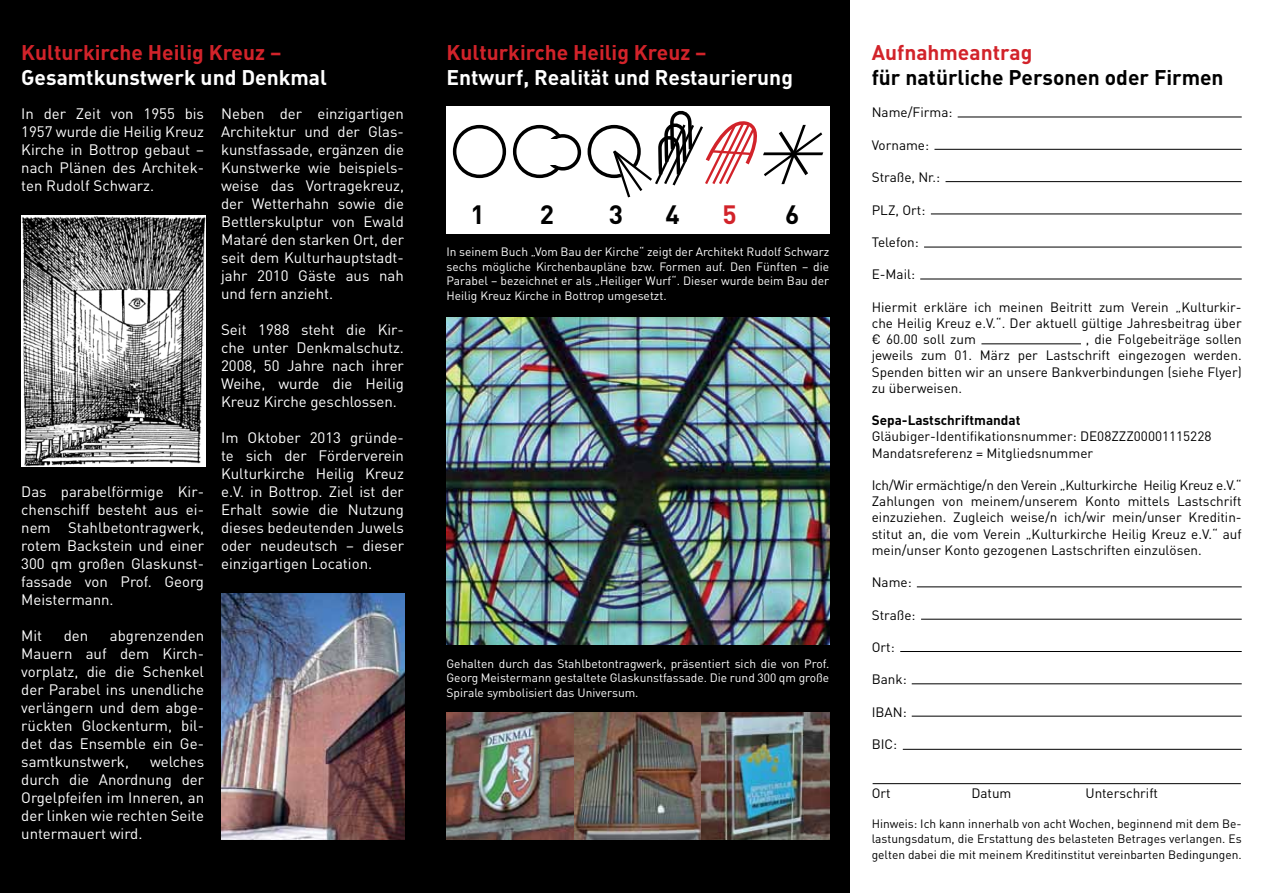
<style>
.page{position:relative;width:1263px;height:893px;background:#fff}
.page>*{position:absolute;margin:0;border:0;box-sizing:border-box;transform-origin:0 0}
.t1{font:700 26.25px "DIN";color:#000}
.t2{font:700 26.25px "DIN";color:#d2232a}
.t3{font:700 21px "DIN";color:#d2232a}
.t4{font:700 21px "DIN";color:#fff}
.t5{font:700 21px "DIN";color:#000}
.t6{font:15px/18px "DIN";color:#fff;text-align:justify}
.t7{font:13.5px/16.2px "DIN";color:#000;text-align:justify}
.t8{font:700 13.5px "DIN";color:#000}
.t9{font:12px/14.4px "DIN";color:#fff;text-align:justify}
.t10{font:12px/14.4px "DIN";color:#000}
</style>
<div class="page">
<div style="left:0;top:0;width:849px;height:893px;background:#000"></div>
<img style="left:446px;top:318px;width:383px;height:327px">
<img style="left:21px;top:216px;width:184px;height:251px">
<img style="left:221px;top:593px;width:183px;height:247px">
<hr style="left:958px;top:117px;width:284px;height:1px;background:#000">
<hr style="left:934px;top:149px;width:308px;height:1px;background:#000">
<hr style="left:945px;top:181px;width:297px;height:1px;background:#000">
<hr style="left:931px;top:214px;width:311px;height:1px;background:#000">
<hr style="left:924px;top:247px;width:318px;height:1px;background:#000">
<hr style="left:920px;top:279px;width:322px;height:1px;background:#000">
<hr style="left:917px;top:586px;width:325px;height:1px;background:#000">
<hr style="left:921px;top:619px;width:321px;height:1px;background:#000">
<hr style="left:912px;top:683px;width:330px;height:1px;background:#000">
<hr style="left:900px;top:651px;width:342px;height:1px;background:#000">
<img style="left:446px;top:712px;width:383px;height:128px">
<hr style="left:981px;top:343px;width:100px;height:1px;background:#000">
<hr style="left:903px;top:749px;width:339px;height:1px;background:#000">
<hr style="left:912px;top:716px;width:330px;height:1px;background:#000">
<hr style="left:873px;top:783px;width:368px;height:1px;background:#000">
<div style="left:446px;top:106px;width:384px;height:128px;background:#fff"></div>
<div style="left:453px;top:125px;width:53px;height:53px;border:4px solid #000;border-radius:50%"></div>
<div style="left:513px;top:125px;width:53px;height:53px;border:4px solid #000;border-radius:50%"></div>
<div style="left:546px;top:136px;width:33px;height:33px;background:#fff;border-radius:50%"></div>
<div style="left:545px;top:134px;width:36px;height:37px;border:4px solid #000;border-radius:50%"></div>
<div style="left:534px;top:140px;width:25px;height:25px;background:#fff"></div>
<div style="left:587px;top:125px;width:54px;height:53px;border:4px solid #000;border-radius:50%"></div>
<svg style="left:611px;top:110px;width:213px;height:88px"></svg>
<h2 class="t3" style="left:21px;top:39px;width:262px">Kulturkirche Heilig Kreuz –</h2>
<h2 class="t4" style="left:21px;top:64px;width:307px">Gesamtkunstwerk und Denkmal</h2>
<p class="t6" style="left:21px;top:104px;width:184px">In der Zeit von 1955 bis 1957 wurde die Heilig Kreuz Kirche in Bottrop gebaut – nach Plänen des Architek&shy;ten Rudolf Schwarz.</p>
<p class="t6" style="left:21px;top:482px;width:184px">Das parabelförmige Kir&shy;chenschiff besteht aus ei&shy;nem Stahlbetontragwerk, rotem Backstein und einer 300 qm großen Glaskunst&shy;fassade von Prof. Georg Meistermann.</p>
<p class="t6" style="left:21px;top:626px;width:23px">Mit</p>
<p class="t6" style="left:64px;top:626px;width:26px">den</p>
<p class="t6" style="left:21px;top:626px;width:184px;text-indent:89px">abgrenzenden Mauern auf dem Kirch&shy;vorplatz, die die Schenkel der Parabel ins unendliche verlängern und dem abge&shy;rückten Glockenturm, bil&shy;det das Ensemble ein Ge&shy;samtkunstwerk,</p>
<p class="t6" style="left:21px;top:752px;width:184px;text-indent:129px">welches durch die Anordnung der Orgelpfeifen im Inneren, an der linken wie rechten Seite untermauert wird.</p>
<p class="t6" style="left:221px;top:104px;width:184px">Neben der einzigartigen Architektur und der Glas&shy;kunstfassade, ergänzen die Kunstwerke wie beispiels&shy;weise das Vortragekreuz, der Wetterhahn sowie die Bettlerskulptur von Ewald Mataré den starken Ort, der seit dem Kulturhauptstadt&shy;jahr 2010 Gäste aus nah und fern anzieht.</p>
<p class="t6" style="left:221px;top:320px;width:184px">Seit 1988 steht die Kir&shy;che unter Denkmalschutz.<br>2008, 50 Jahre nach ihrer Weihe, wurde die Heilig Kreuz Kirche geschlossen.</p>
<p class="t6" style="left:221px;top:428px;width:184px">Im Oktober 2013 gründe&shy;te sich der Förderverein Kulturkirche Heilig Kreuz e.V. in Bottrop. Ziel ist der Erhalt sowie die Nutzung dieses bedeutenden Juwels oder neudeutsch – dieser einzigartigen Location.</p>
<h2 class="t3" style="left:446px;top:39px;width:262px">Kulturkirche Heilig Kreuz –</h2>
<h2 class="t4" style="left:446px;top:64px;width:348px">Entwurf, Realität und Restaurierung</h2>
<h1 class="t1" style="left:471px;top:197px;width:16px">1</h1>
<h1 class="t1" style="left:540px;top:197px;width:16px">2</h1>
<h1 class="t1" style="left:609px;top:197px;width:16px">3</h1>
<h1 class="t1" style="left:665px;top:197px;width:16px">4</h1>
<h1 class="t2" style="left:722px;top:197px;width:16px">5</h1>
<h1 class="t1" style="left:785px;top:197px;width:16px">6</h1>
<p class="t9" style="left:446px;top:245px;width:384px">In seinem Buch „Vom Bau der Kirche“ zeigt der Architekt Rudolf Schwarz sechs mögliche Kirchenbaupläne bzw. Formen auf. Den Fünften – die Parabel – bezeichnet er als „Heiliger Wurf“. Dieser wurde beim Bau der Heilig Kreuz Kirche in Bottrop umgesetzt.</p>
<p class="t9" style="left:446px;top:656px;width:384px">Gehalten durch das Stahlbetontragwerk, präsentiert sich die von Prof.<br>Georg Meistermann gestaltete Glaskunstfassade. Die rund 300 qm große Spirale symbolisiert das Universum.</p>
<h2 class="t3" style="left:872px;top:39px;width:162px">Aufnahmeantrag</h2>
<h2 class="t5" style="left:872px;top:64px;width:353px">für natürliche Personen oder Firmen</h2>
<p class="t7" style="left:872px;top:104px;width:82px">Name/Firma:</p>
<p class="t7" style="left:872px;top:136px;width:59px">Vorname:</p>
<p class="t7" style="left:872px;top:169px;width:70px">Straße, Nr.:</p>
<p class="t7" style="left:872px;top:201px;width:55px">PLZ, Ort:</p>
<p class="t7" style="left:872px;top:234px;width:49px">Telefon:</p>
<p class="t7" style="left:872px;top:266px;width:45px">E-Mail:</p>
<p class="t7" style="left:872px;top:298px;width:371px">Hiermit erkläre ich meinen Beitritt zum Verein „Kulturkir&shy;che Heilig Kreuz e.V.“. Der aktuell gültige Jahresbeitrag über € 60.00 soll zum</p>
<p class="t7" style="left:872px;top:331px;width:371px;text-indent:214px">, die Folgebeiträge sollen jeweils zum 01. März per Lastschrift eingezogen werden.<br>Spenden bitten wir an unsere Bankverbindungen (siehe Flyer) zu überweisen.</p>
<p class="t8" style="left:872px;top:411px;width:150px">Sepa-Lastschriftmandat</p>
<p class="t7" style="left:872px;top:428px;width:341px">Gläubiger-Identifikationsnummer: DE08ZZZ00001115228<br>Mandatsreferenz = Mitgliedsnummer</p>
<p class="t7" style="left:872px;top:477px;width:371px">Ich/Wir ermächtige/n den Verein „Kulturkirche Heilig Kreuz e.V.“ Zahlungen von meinem/unserem Konto mittels Lastschrift einzuziehen. Zugleich weise/n ich/wir mein/unser Kreditin&shy;stitut an, die vom Verein „Kulturkirche Heilig Kreuz e.V.“ auf mein/unser Konto gezogenen Lastschriften einzulösen.</p>
<p class="t7" style="left:872px;top:574px;width:42px">Name:</p>
<p class="t7" style="left:872px;top:606px;width:45px">Straße:</p>
<p class="t7" style="left:872px;top:639px;width:24px">Ort:</p>
<p class="t7" style="left:872px;top:671px;width:36px">Bank:</p>
<p class="t7" style="left:872px;top:703px;width:36px">IBAN:</p>
<p class="t7" style="left:872px;top:736px;width:27px">BIC:</p>
<p class="t7" style="left:872px;top:784px;width:20px">Ort</p>
<p class="t7" style="left:971px;top:784px;width:42px">Datum</p>
<p class="t7" style="left:1085px;top:784px;width:74px">Unterschrift</p>
<p class="t10" style="left:872px;top:817px;width:371px">Hinweis: Ich kann innerhalb von acht Wochen, beginnend mit dem Be&shy;lastungsdatum, die Erstattung des belasteten Betrages verlangen. Es</p>
<p class="t10" style="left:872px;top:847px;width:371px">gelten dabei die mit meinem Kreditinstitut vereinbarten Bedingungen.</p>
</div>
